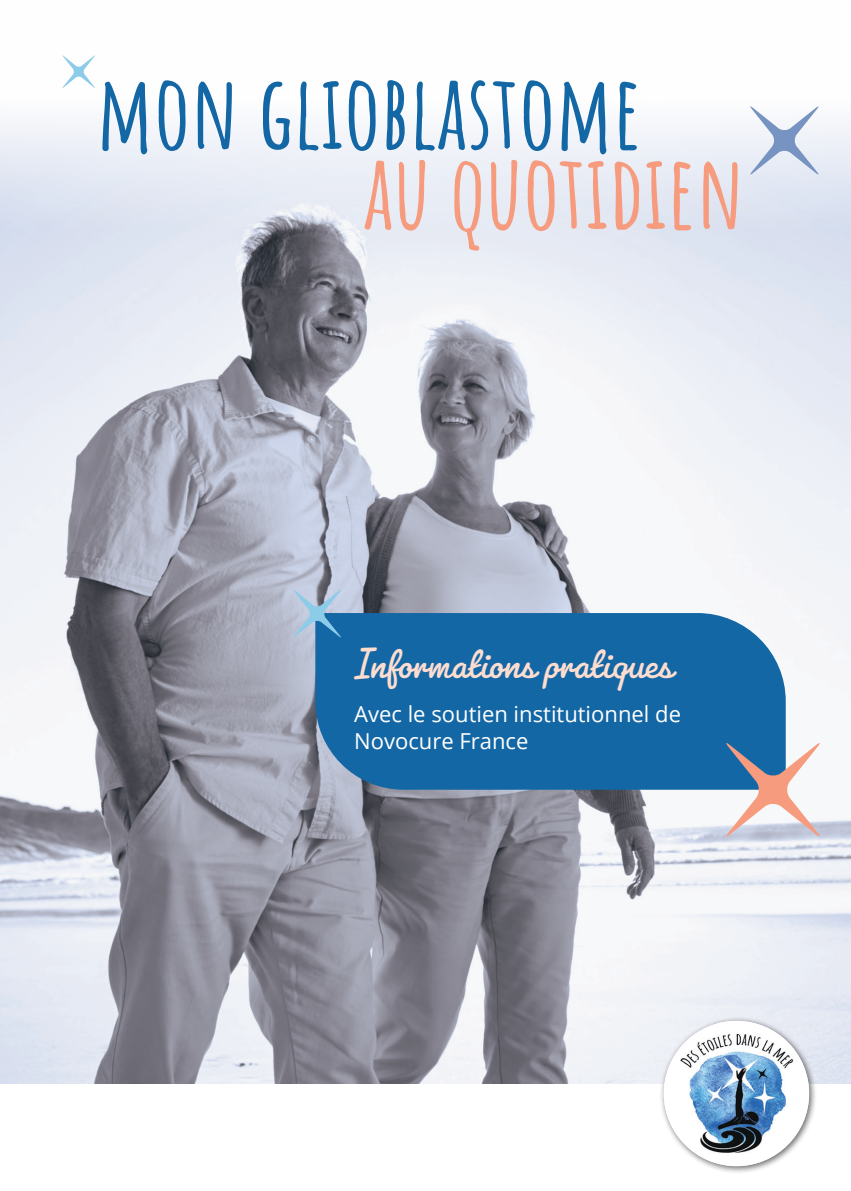
<style>
.page{position:relative;width:851px;height:1191px;background:#fff}
.page>*{position:absolute;margin:0;border:0;box-sizing:border-box;transform-origin:0 0}
.t1{font:700 102px "Amatic SC";color:#1467a5}
.t2{font:700 102px "Amatic SC";color:#f69b7d}
.t3{font:46px "Pacifico";color:#fdddd0}
.t4{font:22px/26.4px "Open Sans";color:#fff}
</style>
<div class="page">
<img style="left:0;top:121px;width:850px;height:962px">
<div style="left:315px;top:613px;width:470px;height:176px;background:#1467a5"></div>
<svg style="left:292px;top:589px;width:49px;height:49px;background:#8db1ce"></svg>
<svg style="left:749px;top:106px;width:70px;height:70px"></svg>
<svg style="left:724px;top:741px;width:97px;height:97px"></svg>
<svg style="left:62px;top:55px;width:33px;height:33px"></svg>
<div style="left:659px;top:1016px;width:158px;height:158px;background:#231f20;opacity:.65"></div>
<img style="left:663px;top:1020px;width:146px;height:146px;border-radius:73px">
<p class="t1" style="left:96px;top:33px;width:546px">MON GLIOBLASTOME</p>
<p class="t2" style="left:363px;top:113px;width:383px">AU QUOTIDIEN</p>
<p class="t3" style="left:354px;top:635px;width:319px">Informations pratiques</p>
<p class="t4" style="left:354px;top:700px;width:328px">Avec le soutien institutionnel de<br>Novocure France</p>
</div>
